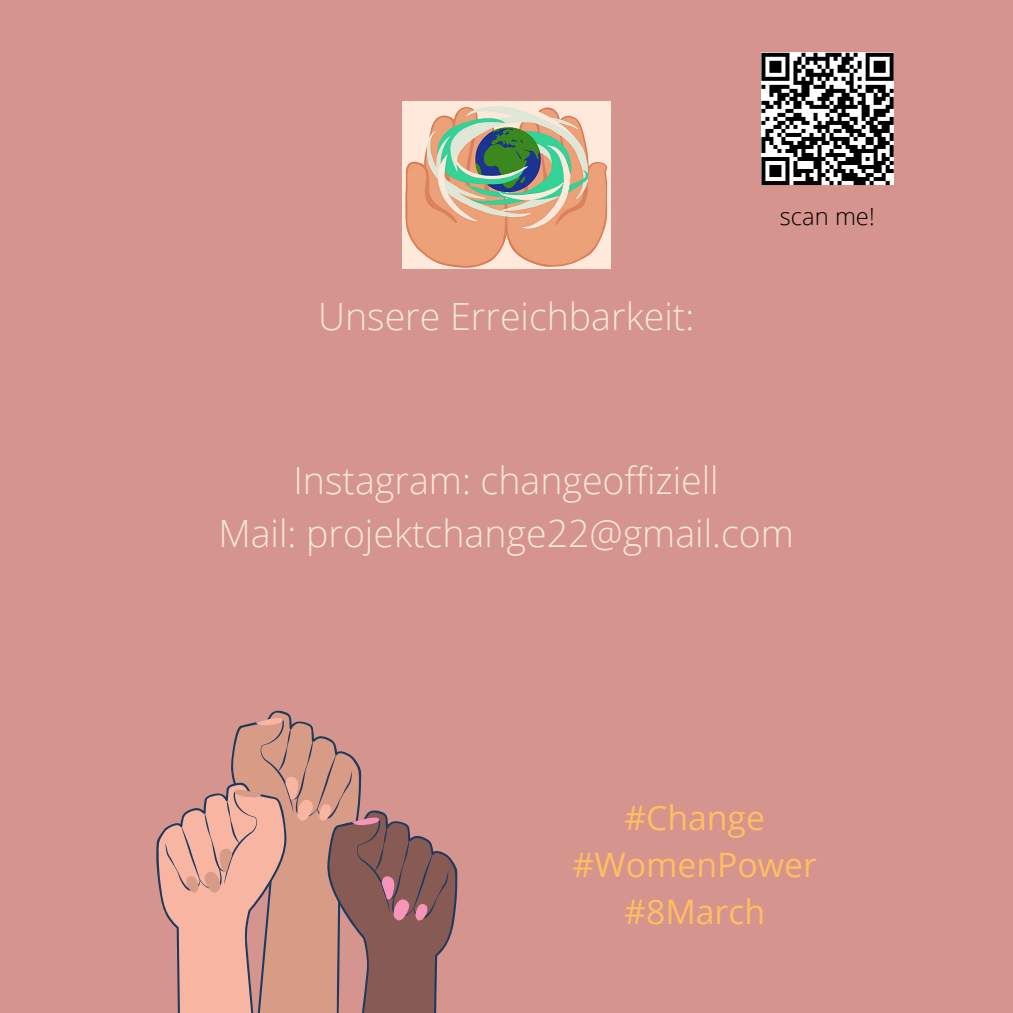
<style>
.page{position:relative;width:1013px;height:1013px;background:#fff}
.page>*{position:absolute;margin:0;border:0;box-sizing:border-box;transform-origin:0 0}
.t1{font:300 37.5px "Open Sans";color:#f6e8d1}
.t2{font:33.75px "Open Sans";color:#ffbe62}
.t3{font:300 23.75px "Open Sans";color:#000}
</style>
<div class="page">
<div style="left:0;top:0;width:1012px;height:1012px;background:#d5948e"></div>
<svg style="left:761px;top:53px;width:132px;height:132px;background:#787878"></svg>
<img style="left:403px;top:101px;width:207px;height:167px">
<svg style="left:156px;top:710px;width:301px;height:302px"></svg>
<p class="t1" style="left:318px;top:289px;width:377px">Unsere Erreichbarkeit:</p>
<p class="t3" style="left:780px;top:199px;width:96px">scan me!</p>
<p class="t1" style="left:293px;top:454px;width:426px">Instagram: changeoffiziell</p>
<p class="t1" style="left:218px;top:507px;width:577px">Mail: projektchange22@gmail.com</p>
<p class="t2" style="left:624px;top:794px;width:142px">#Change</p>
<p class="t2" style="left:572px;top:841px;width:246px">#WomenPower</p>
<p class="t2" style="left:624px;top:887px;width:142px">#8March</p>
</div>
